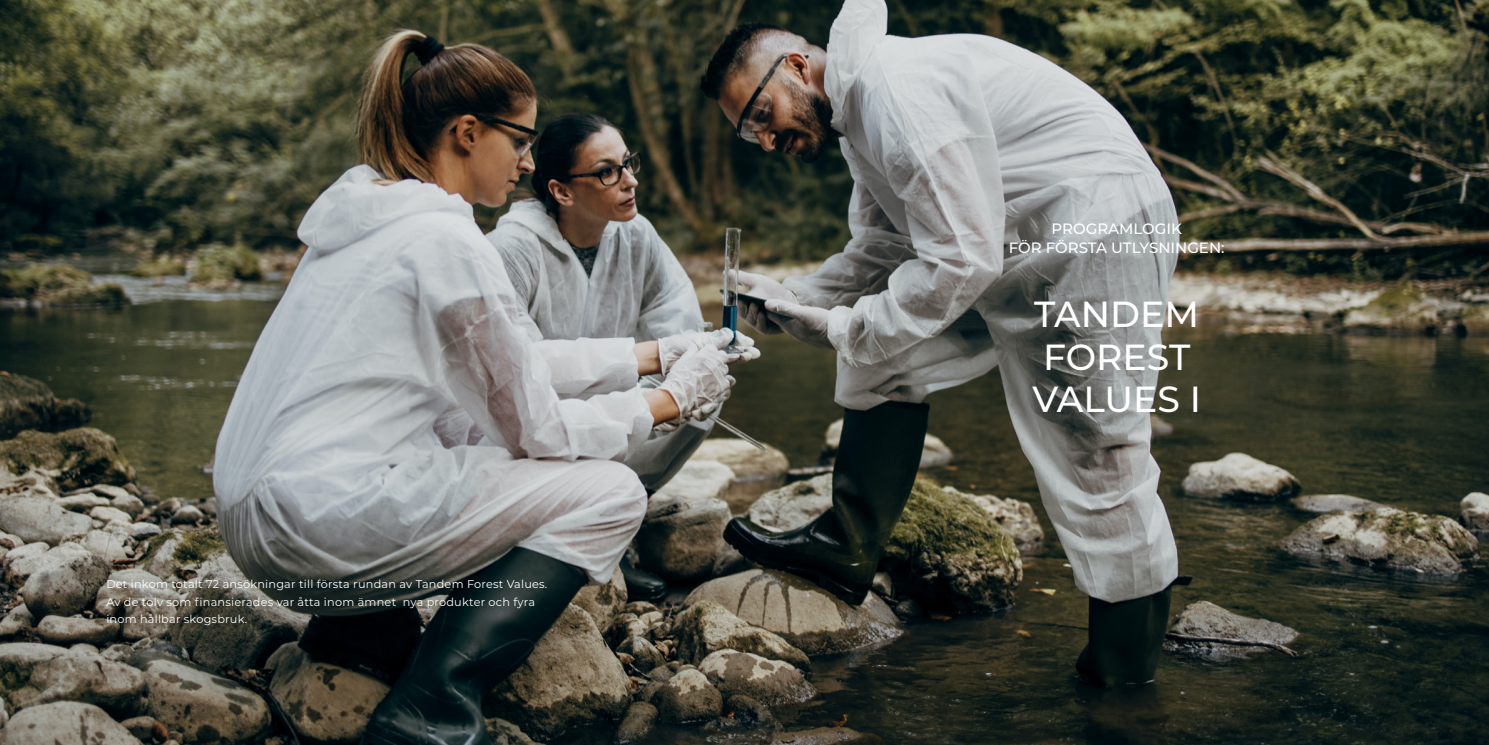
<style>
.page{position:relative;width:1489px;height:745px;background:#fff}
.page>*{position:absolute;margin:0;border:0;box-sizing:border-box;transform-origin:0 0}
.t1{font:500 36.25px/42.5px "Montserrat";color:#fff}
.t2{font:500 15px/18.8px "Montserrat";color:#fff;text-align:center}
.t3{font:11.25px/17.5px "Montserrat";letter-spacing:.02em;color:#fff}
</style>
<div class="page">
<img style="left:0;top:0;width:1488px;height:744px">
<p class="t3" style="left:106px;top:574px;width:442px">Det inkom totalt 72 ansökningar till första rundan av Tandem Forest Values.<br>Av de tolv som finansierades var åtta inom ämnet nya produkter och fyra inom hållbar skogsbruk.</p>
<h2 class="t2" style="left:1008px;top:219px;width:217px">PROGRAMLOGIK<br>FÖR FÖRSTA UTLYSNINGEN:</h2>
<h1 class="t1" style="left:1032px;top:291px;width:170px">TANDEM<br>FOREST<br>VALUES I</h1>
</div>
